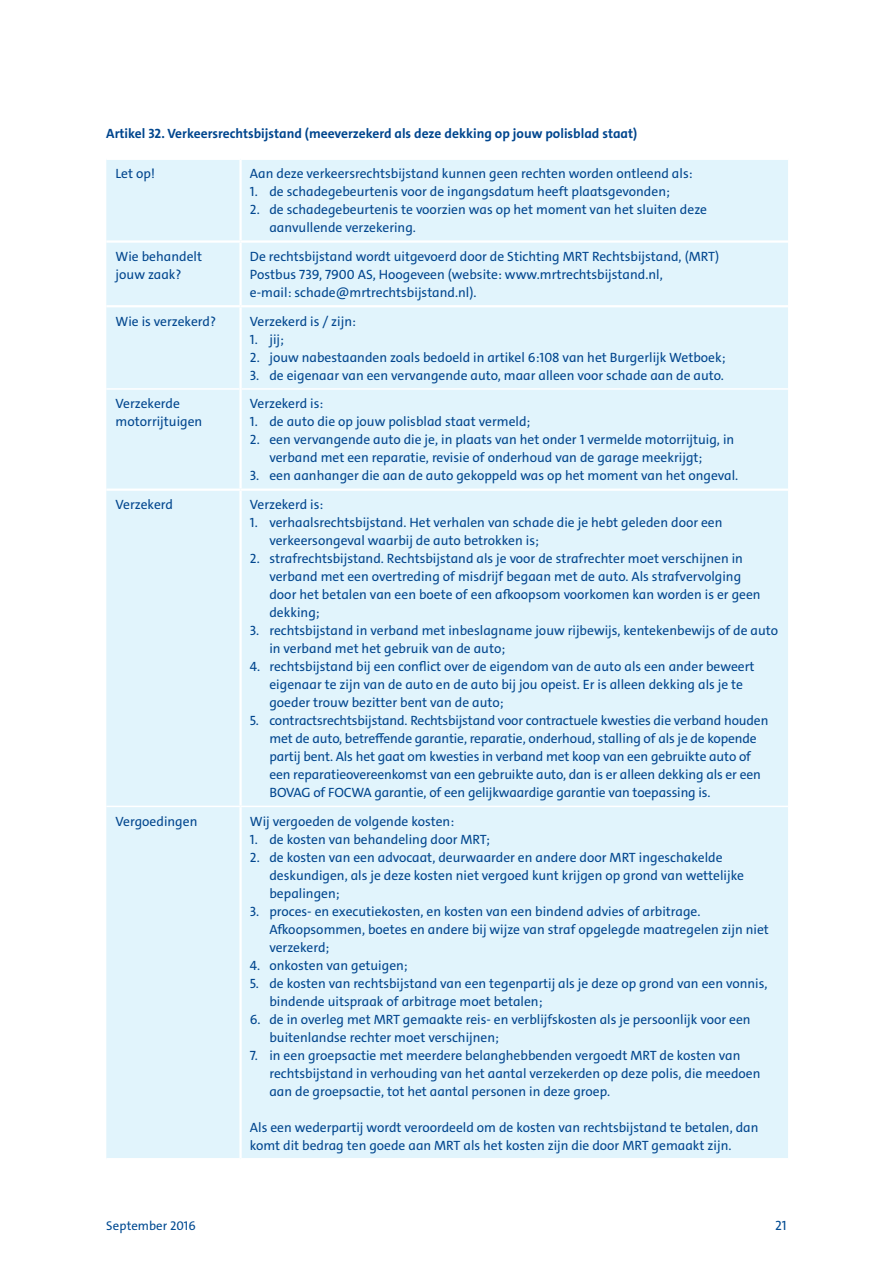
<style>
.page{position:relative;width:893px;height:1263px;background:#fff}
.page>*{position:absolute;margin:0;border:0;box-sizing:border-box;transform-origin:0 0}
.t1{font:13.5px/18px "The Sans C4 s";color:#01468e}
.t2{font:700 13.5px "The Sans C4 s";color:#01468e}
.t3{font:13.5px "The Sans C4 s";color:#014a91}
.t4{font:12.75px "The Sans C4 s";color:#014a91}
</style>
<div class="page">
<div style="left:106px;top:160px;width:682px;height:998px;background:#e1f4fc"></div>
<hr style="left:106px;top:388px;width:133px;height:2px;background:#fff">
<hr style="left:242px;top:388px;width:546px;height:2px;background:#fff">
<hr style="left:239px;top:160px;width:3px;height:80px;background:#fff">
<hr style="left:106px;top:240px;width:135px;height:3px;background:#fff">
<hr style="left:241px;top:240px;width:547px;height:3px;background:#fff">
<hr style="left:239px;top:243px;width:3px;height:62px;background:#fff">
<hr style="left:106px;top:305px;width:135px;height:2px;background:#fff">
<hr style="left:241px;top:305px;width:547px;height:2px;background:#fff">
<hr style="left:239px;top:307px;width:3px;height:82px;background:#fff">
<hr style="left:239px;top:389px;width:3px;height:99px;background:#fff">
<hr style="left:106px;top:488px;width:135px;height:3px;background:#fff">
<hr style="left:241px;top:488px;width:547px;height:3px;background:#fff">
<hr style="left:239px;top:491px;width:3px;height:315px;background:#fff">
<hr style="left:239px;top:807px;width:3px;height:351px;background:#fff">
<hr style="left:106px;top:806px;width:135px;height:1px;background:#fff">
<hr style="left:241px;top:806px;width:547px;height:1px;background:#fff">
<p class="t2" style="left:106px;top:124px;width:532px">Artikel 32. Verkeersrechtsbijstand (meeverzekerd als deze dekking op jouw polisblad staat)</p>
<p class="t1" style="left:116px;top:165px;width:41px">Let op!</p>
<p class="t1" style="left:250px;top:165px;width:444px">Aan deze verkeersrechtsbijstand kunnen geen rechten worden ontleend als:</p>
<p class="t1" style="left:250px;top:183px;width:422px">1. de schadegebeurtenis voor de ingangsdatum heeft plaatsgevonden;</p>
<p class="t1" style="left:269px;top:201px;width:439px;text-indent:-19px">2. de schadegebeurtenis te voorzien was op het moment van het sluiten deze aanvullende verzekering.</p>
<p class="t1" style="left:116px;top:247px;width:88px">Wie behandelt jouw zaak?</p>
<p class="t1" style="left:250px;top:247px;width:471px">De rechtsbijstand wordt uitgevoerd door de Stichting MRT Rechtsbijstand, (MRT)<br>Postbus 739, 7900 AS, Hoogeveen (website: www.mrtrechtsbijstand.nl,<br>e-mail: schade@mrtrechtsbijstand.nl).</p>
<p class="t1" style="left:116px;top:312px;width:102px">Wie is verzekerd?</p>
<p class="t1" style="left:250px;top:312px;width:108px">Verzekerd is / zijn:</p>
<p class="t1" style="left:250px;top:330px;width:36px">1. jij;</p>
<p class="t1" style="left:250px;top:348px;width:477px">2. jouw nabestaanden zoals bedoeld in artikel 6:108 van het Burgerlijk Wetboek;</p>
<p class="t1" style="left:250px;top:366px;width:475px">3. de eigenaar van een vervangende auto, maar alleen voor schade aan de auto.</p>
<p class="t1" style="left:116px;top:395px;width:88px">Verzekerde motorrijtuigen</p>
<p class="t1" style="left:250px;top:395px;width:75px">Verzekerd is:</p>
<p class="t1" style="left:250px;top:413px;width:282px">1. de auto die op jouw polisblad staat vermeld;</p>
<p class="t1" style="left:269px;top:431px;width:466px;text-indent:-19px">2. een vervangende auto die je, in plaats van het onder 1 vermelde motorrijtuig, in verband met een reparatie, revisie of onderhoud van de garage meekrijgt;</p>
<p class="t1" style="left:250px;top:467px;width:490px">3. een aanhanger die aan de auto gekoppeld was op het moment van het ongeval.</p>
<p class="t1" style="left:116px;top:495px;width:59px">Verzekerd</p>
<p class="t1" style="left:250px;top:495px;width:75px">Verzekerd is:</p>
<p class="t1" style="left:269px;top:513px;width:455px;text-indent:-19px">1. verhaalsrechtsbijstand. Het verhalen van schade die je hebt geleden door een verkeersongeval waarbij de auto betrokken is;</p>
<p class="t1" style="left:269px;top:549px;width:493px;text-indent:-19px">2. strafrechtsbijstand. Rechtsbijstand als je voor de strafrechter moet verschijnen in verband met een overtreding of misdrijf begaan met de auto. Als strafvervolging door het betalen van een boete of een afkoopsom voorkomen kan worden is er geen dekking;</p>
<p class="t1" style="left:269px;top:621px;width:510px;text-indent:-19px">3. rechtsbijstand in verband met inbeslagname jouw rijbewijs, kentekenbewijs of de auto in verband met het gebruik van de auto;</p>
<p class="t1" style="left:269px;top:657px;width:487px;text-indent:-19px">4. rechtsbijstand bij een conflict over de eigendom van de auto als een ander beweert eigenaar te zijn van de auto en de auto bij jou opeist. Er is alleen dekking als je te goeder trouw bezitter bent van de auto;</p>
<p class="t1" style="left:269px;top:711px;width:500px;text-indent:-19px">5. contractsrechtsbijstand. Rechtsbijstand voor contractuele kwesties die verband houden met de auto, betreffende garantie, reparatie, onderhoud, stalling of als je de kopende partij bent. Als het gaat om kwesties in verband met koop van een gebruikte auto of een reparatieovereenkomst van een gebruikte auto, dan is er alleen dekking als er een BOVAG of FOCWA garantie, of een gelijkwaardige garantie van toepassing is.</p>
<p class="t1" style="left:116px;top:812px;width:83px">Vergoedingen</p>
<p class="t1" style="left:250px;top:812px;width:206px">Wij vergoeden de volgende kosten:</p>
<p class="t1" style="left:250px;top:830px;width:241px">1. de kosten van behandeling door MRT;</p>
<p class="t1" style="left:269px;top:848px;width:476px;text-indent:-19px">2. de kosten van een advocaat, deurwaarder en andere door MRT ingeschakelde deskundigen, als je deze kosten niet vergoed kunt krijgen op grond van wettelijke bepalingen;</p>
<p class="t1" style="left:269px;top:902px;width:501px;text-indent:-19px">3. proces- en executiekosten, en kosten van een bindend advies of arbitrage.<br>Afkoopsommen, boetes en andere bij wijze van straf opgelegde maatregelen zijn niet verzekerd;</p>
<p class="t1" style="left:250px;top:956px;width:159px">4. onkosten van getuigen;</p>
<p class="t1" style="left:269px;top:974px;width:499px;text-indent:-19px">5. de kosten van rechtsbijstand van een tegenpartij als je deze op grond van een vonnis, bindende uitspraak of arbitrage moet betalen;</p>
<p class="t1" style="left:269px;top:1010px;width:483px;text-indent:-19px">6. de in overleg met MRT gemaakte reis- en verblijfskosten als je persoonlijk voor een buitenlandse rechter moet verschijnen;</p>
<p class="t1" style="left:269px;top:1046px;width:493px;text-indent:-19px">7. in een groepsactie met meerdere belanghebbenden vergoedt MRT de kosten van rechtsbijstand in verhouding van het aantal verzekerden op deze polis, die meedoen aan de groepsactie, tot het aantal personen in deze groep.</p>
<p class="t1" style="left:250px;top:1118px;width:510px">Als een wederpartij wordt veroordeeld om de kosten van rechtsbijstand te betalen, dan komt dit bedrag ten goede aan MRT als het kosten zijn die door MRT gemaakt zijn.</p>
<p class="t4" style="left:106px;top:1217px;width:91px">September 2016</p>
<p class="t3" style="left:775px;top:1217px;width:13px">21</p>
</div>
